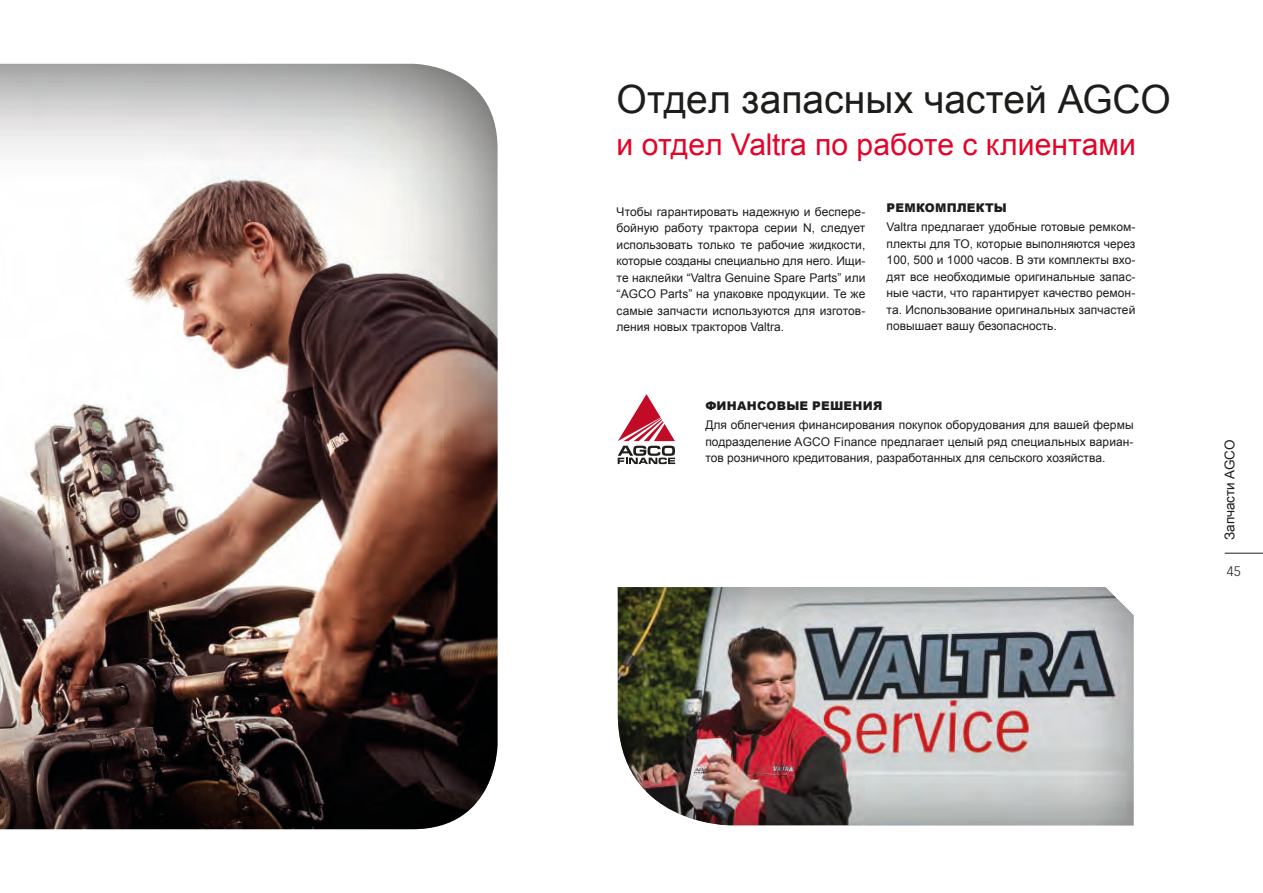
<style>
.page{position:relative;width:1263px;height:893px;background:#fff}
.page>*{position:absolute;margin:0;border:0;box-sizing:border-box;transform-origin:0 0}
._1__PÄÄOTSIKKO{font:39px "Arial";color:#1d1d1b}
._2__ALAOTSIKKO{font:30px "Arial";color:#e40429}
.Sivunpia{font:13.5px "Arial";color:#1d1d1b}
.t1{font:300 13.5px "Vectora LT Std";color:#1d1d1b}
._5__LEIPÄTEKSTI{font:12px/16.5px "Arial";color:#1d1d1b;text-align:justify}
._4__VÄLIOTSIKKO{font:900 12px "Arial";letter-spacing:.02em;color:#1d1d1b}
</style>
<div class="page">
<hr style="left:1225px;top:553px;width:38px;height:1px;background:#1d1d1b">
<div style="left:617px;top:586px;width:517px;height:242px;background:#1d1d1b;opacity:.5"></div>
<svg style="left:618px;top:394px;width:57px;height:70px"></svg>
<div style="left:0;top:63px;width:498px;height:768px;background:#1d1d1b;opacity:.75"></div>
<p class="_1__PÄÄOTSIKKO" style="left:617px;top:74px;width:555px">Отдел запасных частей AGCO</p>
<p class="_2__ALAOTSIKKO" style="left:617px;top:125px;width:521px">и отдел Valtra по работе с клиентами</p>
<p class="_5__LEIPÄTEKSTI" style="left:617px;top:203px;width:250px">Чтобы гарантировать надежную и беспере&shy;бойную работу трактора серии N, следует использовать только те рабочие жидкости, которые созданы специально для него. Ищи&shy;те наклейки “Valtra Genuine Spare Parts” или “AGCO Parts” на упаковке продукции. Те же самые запчасти используются для изготов&shy;ления новых тракторов Valtra.</p>
<p class="_4__VÄLIOTSIKKO" style="left:887px;top:199px;width:122px">РЕМКОМПЛЕКТЫ</p>
<p class="_5__LEIPÄTEKSTI" style="left:887px;top:219px;width:250px">Valtra предлагает удобные готовые ремком&shy;плекты для ТО, которые выполняются через 100, 500 и 1000 часов. В эти комплекты вхо&shy;дят все необходимые оригинальные запас&shy;ные части, что гарантирует качество ремон&shy;та. Использование оригинальных запчастей повышает вашу безопасность.</p>
<p class="_4__VÄLIOTSIKKO" style="left:705px;top:397px;width:179px">ФИНАНСОВЫЕ РЕШЕНИЯ</p>
<p class="_5__LEIPÄTEKSTI" style="left:705px;top:417px;width:430px">Для облегчения финансирования покупок оборудования для вашей фермы подразделение AGCO Finance предлагает целый ряд специальных вариан&shy;тов розничного кредитования, разработанных для сельского хозяйства.</p>
<p class="Sivunpia" style="left:1221px;top:540px;width:102px;rotate:-90deg">Запчасти AGCO</p>
<p class="t1" style="left:1227px;top:563px;width:16px">45</p>
</div>
